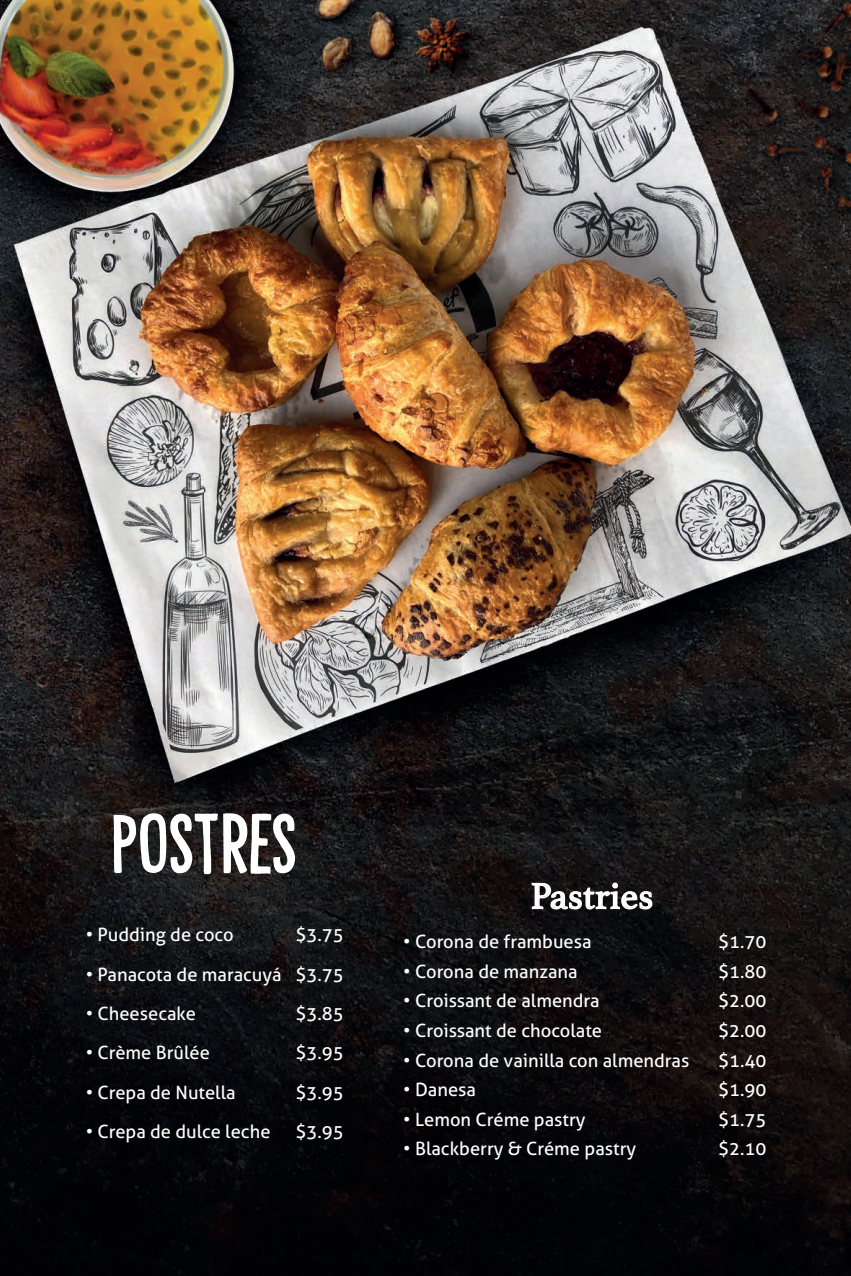
<style>
.page{position:relative;width:851px;height:1276px;background:#fff}
.page>*{position:absolute;margin:0;border:0;box-sizing:border-box;transform-origin:0 0}
.t1{font:87.9px "Liquid Amber DEMO";letter-spacing:-.02em;color:#fff}
.t2{font:37.8px "Athelas";letter-spacing:.01em;color:#fff}
.t3{font:18.3px "Aller";color:#fff}
</style>
<div class="page">
<img style="left:0;top:0;width:850px;height:1276px">
<svg style="left:530px;top:872px;width:123px;height:41px;background:#424041"></svg>
<h1 class="t1" style="left:111px;top:796px;width:188px">POSTRES</h1>
<p class="t3" style="left:86px;top:923px;width:149px">• Pudding de coco</p>
<p class="t3" style="left:295px;top:923px;width:50px">$3.75</p>
<p class="t3" style="left:86px;top:963px;width:260px">• Panacota de maracuyá $3.75</p>
<p class="t3" style="left:86px;top:1002px;width:112px">• Cheesecake</p>
<p class="t3" style="left:295px;top:1002px;width:50px">$3.85</p>
<p class="t3" style="left:86px;top:1042px;width:126px">• Crème Brûlée</p>
<p class="t3" style="left:295px;top:1042px;width:50px">$3.95</p>
<p class="t3" style="left:86px;top:1081px;width:151px">• Crepa de Nutella</p>
<p class="t3" style="left:295px;top:1081px;width:50px">$3.95</p>
<p class="t3" style="left:86px;top:1120px;width:186px">• Crepa de dulce leche</p>
<p class="t3" style="left:295px;top:1120px;width:50px">$3.95</p>
<h2 class="t2" style="left:530px;top:866px;width:124px">Pastries</h2>
<p class="t3" style="left:403px;top:930px;width:190px">• Corona de frambuesa</p>
<p class="t3" style="left:718px;top:930px;width:50px">$1.70</p>
<p class="t3" style="left:403px;top:960px;width:176px">• Corona de manzana</p>
<p class="t3" style="left:718px;top:960px;width:50px">$1.80</p>
<p class="t3" style="left:403px;top:989px;width:198px">• Croissant de almendra</p>
<p class="t3" style="left:718px;top:989px;width:50px">$2.00</p>
<p class="t3" style="left:403px;top:1019px;width:200px">• Croissant de chocolate</p>
<p class="t3" style="left:718px;top:1019px;width:50px">$2.00</p>
<p class="t3" style="left:403px;top:1049px;width:287px">• Corona de vainilla con almendras</p>
<p class="t3" style="left:718px;top:1049px;width:50px">$1.40</p>
<p class="t3" style="left:403px;top:1078px;width:74px">• Danesa</p>
<p class="t3" style="left:718px;top:1078px;width:50px">$1.90</p>
<p class="t3" style="left:403px;top:1108px;width:184px">• Lemon Créme pastry</p>
<p class="t3" style="left:718px;top:1108px;width:50px">$1.75</p>
<p class="t3" style="left:403px;top:1137px;width:234px">• Blackberry &amp; Créme pastry</p>
<p class="t3" style="left:718px;top:1137px;width:50px">$2.10</p>
</div>
